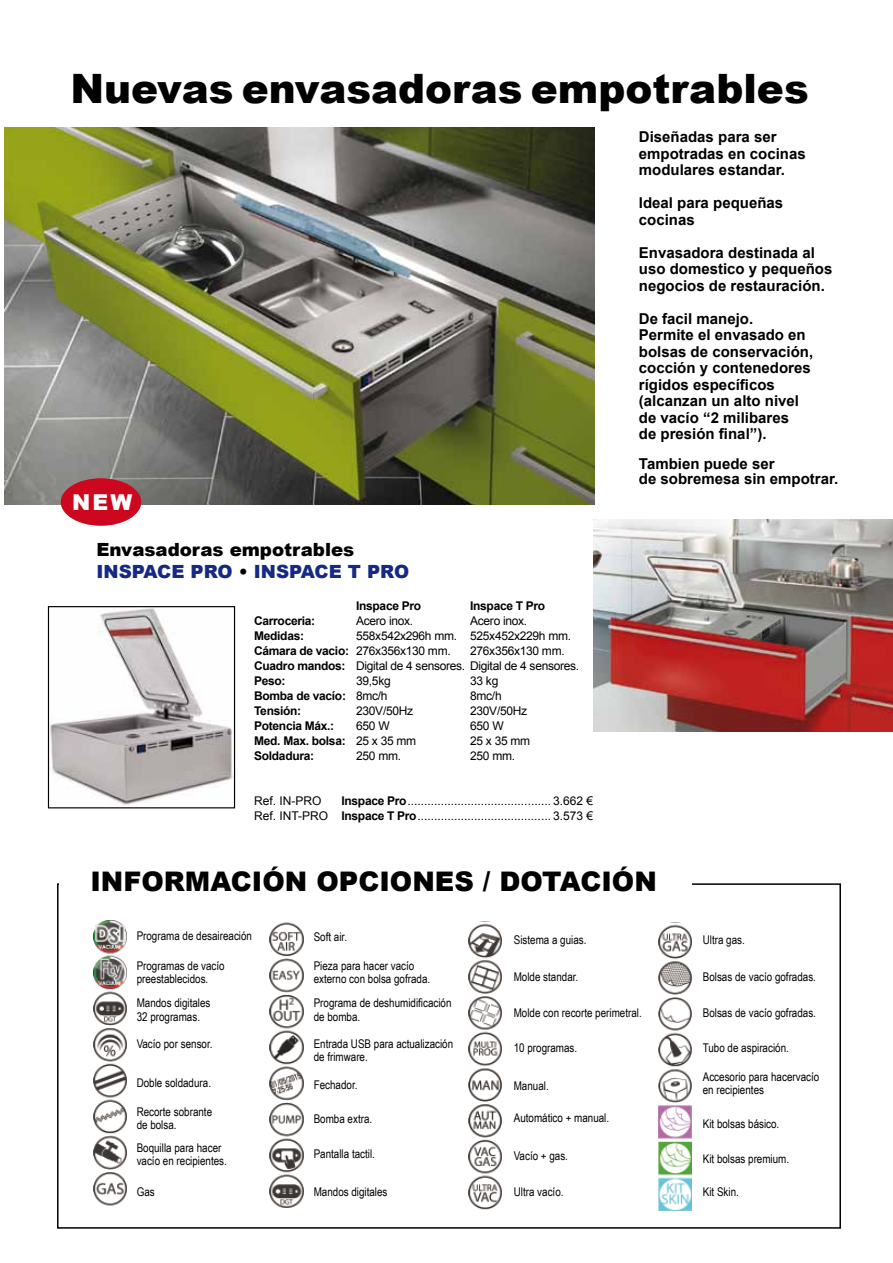
<style>
.page{position:relative;width:893px;height:1263px;background:#fff}
.page>*{position:absolute;margin:0;border:0;box-sizing:border-box;transform-origin:0 0}
.t1{font:900 40.5px "Arial";color:#000}
.t2{font:900 27px "Arial";color:#000}
.t3{font:900 21.9px "Arial";color:#fff}
.t4{font:900 18.15px/21.8px "Arial";color:#000}
.t5{font:700 15px/16.5px "Arial";color:#000}
.t6{font:12px/13.5px "Arial Narrow";color:#000}
.t7{font:12px/15px "Arial";letter-spacing:-.025em;color:#000}
.t8{font:12px/15px "Arial";color:#000;text-align:right}
.t9{font:700 12px "Arial";letter-spacing:-.025em;color:#000}
.s1{color:#162983}
.s2{font-weight:700}
.s3{font-weight:400}
</style>
<div class="page">
<div style="left:57px;top:883px;width:784px;height:346px;background:#fff;border:2px solid #000"></div>
<img style="left:5px;top:127px;width:589px;height:377px">
<img style="left:593px;top:519px;width:300px;height:213px">
<img style="left:50px;top:608px;width:183px;height:198px">
<div style="left:48px;top:606px;width:187px;height:202px;border:1px solid #000"></div>
<div style="left:61px;top:478px;width:80px;height:48px;background:#cd071e;border-radius:50%"></div>
<img style="left:93px;top:921px;width:33px;height:285px">
<img style="left:270px;top:922px;width:33px;height:286px">
<img style="left:469px;top:923px;width:33px;height:287px">
<img style="left:659px;top:922px;width:33px;height:288px">
<div style="left:59px;top:872px;width:632px;height:23px;background:#fff"></div>
<h1 class="t1" style="left:70px;top:59px;width:740px">Nuevas envasadoras empotrables</h1>
<h3 class="t3" style="left:72px;top:487px;width:62px">NEW</h3>
<h3 class="t4" style="left:96px;top:538px;width:314px">Envasadoras empotrables<br><span class="s1">INSPACE PRO</span> • <span class="s1">INSPACE T PRO</span></h3>
<p class="t9" style="left:356px;top:598px;width:67px">Inspace Pro</p>
<p class="t9" style="left:470px;top:598px;width:77px">Inspace T Pro</p>
<p class="t9" style="left:254px;top:613px;width:63px">Carroceria:</p>
<p class="t7" style="left:356px;top:614px;width:59px">Acero inox.</p>
<p class="t7" style="left:470px;top:614px;width:59px">Acero inox.</p>
<p class="t9" style="left:254px;top:628px;width:51px">Medidas:</p>
<p class="t7" style="left:254px;top:629px;width:318px;text-indent:102px">558x542x296h mm. 525x452x229h mm.<br><span class="s2">Cámara de vacio:</span> 276x356x130 mm.</p>
<p class="t7" style="left:254px;top:644px;width:327px;text-indent:216px">276x356x130 mm.<br><span class="s2">Cuadro mandos:</span> Digital de 4 sensores. Digital de 4 sensores.<br><span class="s2">Peso:</span></p>
<p class="t7" style="left:356px;top:674px;width:36px">39,5kg</p>
<p class="t7" style="left:470px;top:674px;width:30px">33 kg</p>
<p class="t9" style="left:254px;top:688px;width:135px">Bomba de vacío: <span class="s3">8mc/h</span></p>
<p class="t7" style="left:470px;top:689px;width:33px">8mc/h</p>
<p class="t9" style="left:254px;top:703px;width:49px">Tensión:</p>
<p class="t7" style="left:356px;top:704px;width:58px">230V/50Hz</p>
<p class="t7" style="left:470px;top:704px;width:58px">230V/50Hz</p>
<p class="t9" style="left:254px;top:718px;width:82px">Potencia Máx.:</p>
<p class="t7" style="left:356px;top:719px;width:35px">650 W</p>
<p class="t7" style="left:470px;top:719px;width:35px">650 W</p>
<p class="t9" style="left:254px;top:733px;width:163px">Med. Max. bolsa: <span class="s3">25 x 35 mm</span></p>
<p class="t7" style="left:470px;top:734px;width:61px">25 x 35 mm</p>
<p class="t9" style="left:254px;top:748px;width:61px">Soldadura:</p>
<p class="t7" style="left:356px;top:749px;width:46px">250 mm.</p>
<p class="t7" style="left:470px;top:749px;width:46px">250 mm.</p>
<p class="t7" style="left:254px;top:794px;width:69px">Ref. IN-PRO</p>
<p class="t8" style="left:254px;top:794px;width:341px"><span class="s2">Inspace Pro</span>........................................... 3.662 €<br>Ref. INT-PRO <span class="s2">Inspace T Pro</span>........................................ 3.573 €</p>
<p class="t5" style="left:639px;top:129px;width:168px">Diseñadas para ser empotradas en cocinas modulares estandar.</p>
<p class="t5" style="left:639px;top:195px;width:146px">Ideal para pequeñas cocinas</p>
<p class="t5" style="left:639px;top:245px;width:195px">Envasadora destinada al uso domestico y pequeños negocios de restauración.</p>
<p class="t5" style="left:639px;top:311px;width:176px">De facil manejo.<br>Permite el envasado en bolsas de conservación, cocción y contenedores rígidos específicos (alcanzan un alto nivel de vacío “2 milibares<br>de presión final”).</p>
<p class="t5" style="left:639px;top:457px;width:201px;line-height:15px">Tambien puede ser<br>de sobremesa sin empotrar.</p>
<h2 class="t2" style="left:90px;top:862px;width:568px">INFORMACIÓN OPCIONES / DOTACIÓN</h2>
<p class="t6" style="left:137px;top:928px;width:117px">Programa de desaireación</p>
<p class="t6" style="left:314px;top:930px;width:35px">Soft air.</p>
<p class="t6" style="left:514px;top:933px;width:74px">Sistema a guias.</p>
<p class="t6" style="left:703px;top:933px;width:44px">Ultra gas.</p>
<p class="t6" style="left:137px;top:958px;width:90px">Programas de vacío preestablecidos.</p>
<p class="t6" style="left:314px;top:958px;width:118px">Pieza para hacer vacío externo con bolsa gofrada.</p>
<p class="t6" style="left:514px;top:970px;width:66px">Molde standar.</p>
<p class="t6" style="left:703px;top:970px;width:115px">Bolsas de vacío gofradas.</p>
<p class="t6" style="left:137px;top:996px;width:75px">Mandos digitales<br>32 programas.</p>
<p class="t6" style="left:314px;top:996px;width:139px">Programa de deshumidificación de bomba.</p>
<p class="t6" style="left:514px;top:1005px;width:129px">Molde con recorte perimetral.</p>
<p class="t6" style="left:703px;top:1005px;width:115px">Bolsas de vacío gofradas.</p>
<p class="t6" style="left:137px;top:1036px;width:77px">Vacío por sensor.</p>
<p class="t6" style="left:314px;top:1036px;width:141px">Entrada USB para actualización de frimware.</p>
<p class="t6" style="left:514px;top:1040px;width:65px">10 programas.</p>
<p class="t6" style="left:703px;top:1040px;width:88px">Tubo de aspiración.</p>
<p class="t6" style="left:137px;top:1076px;width:76px">Doble soldadura.</p>
<p class="t6" style="left:314px;top:1077px;width:45px">Fechador.</p>
<p class="t6" style="left:514px;top:1078px;width:37px">Manual.</p>
<p class="t6" style="left:703px;top:1069px;width:118px">Accesorio para hacervacío en recipientes</p>
<p class="t6" style="left:137px;top:1104px;width:77px">Recorte sobrante de bolsa.</p>
<p class="t6" style="left:314px;top:1112px;width:60px">Bomba extra.</p>
<p class="t6" style="left:514px;top:1110px;width:97px">Automático + manual.</p>
<p class="t6" style="left:703px;top:1116px;width:78px">Kit bolsas básico.</p>
<p class="t6" style="left:137px;top:1140px;width:92px">Boquilla para hacer vacío en recipientes.</p>
<p class="t6" style="left:314px;top:1146px;width:63px">Pantalla tactil.</p>
<p class="t6" style="left:514px;top:1148px;width:56px">Vacío + gas.</p>
<p class="t6" style="left:703px;top:1151px;width:88px">Kit bolsas premium.</p>
<p class="t6" style="left:137px;top:1184px;width:20px">Gas</p>
<p class="t6" style="left:314px;top:1184px;width:75px">Mandos digitales</p>
<p class="t6" style="left:514px;top:1184px;width:51px">Ultra vacío.</p>
<p class="t6" style="left:703px;top:1184px;width:38px">Kit Skin.</p>
</div>
